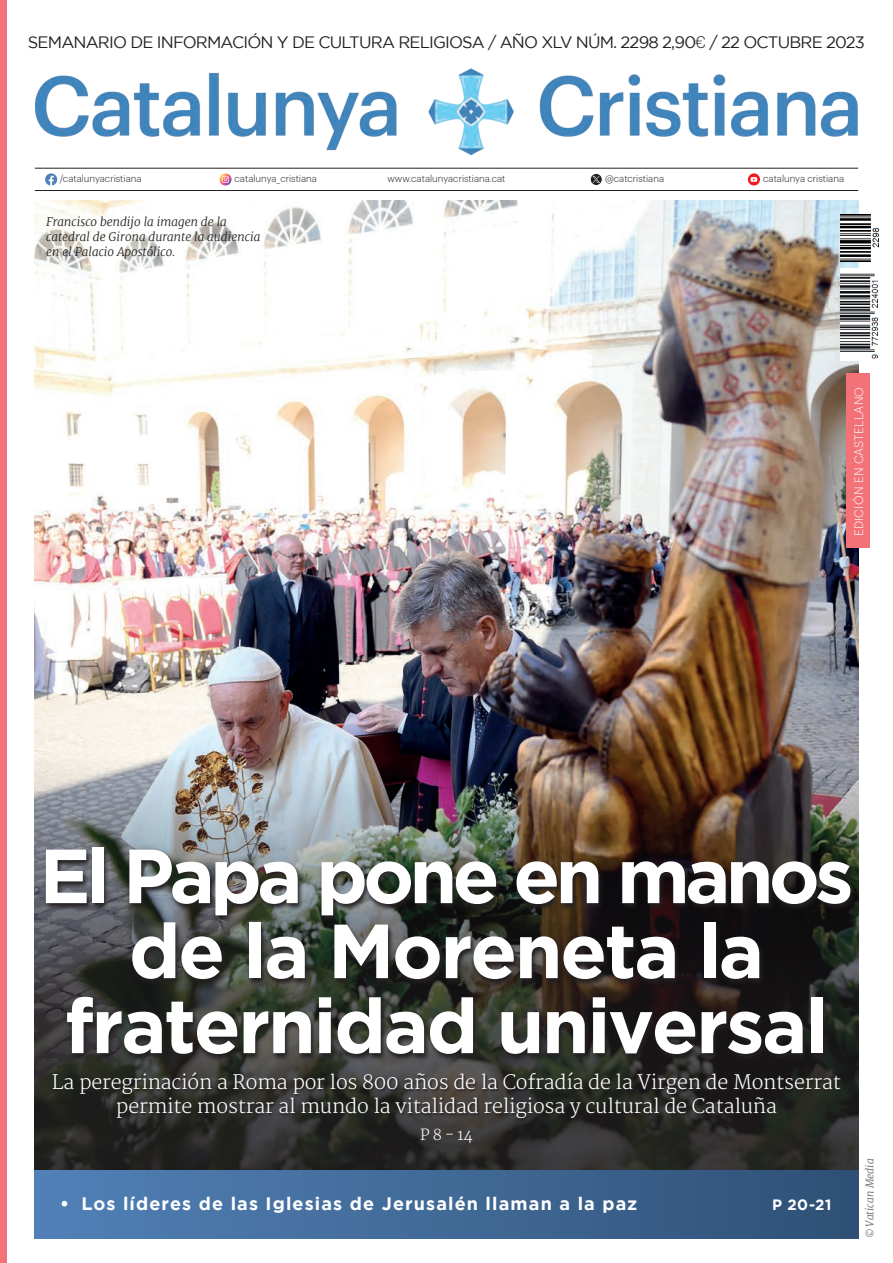
<style>
.page{position:relative;width:893px;height:1263px;background:#fff}
.page>*{position:absolute;margin:0;border:0;box-sizing:border-box;transform-origin:0 0}
.TITULO_PORTADA{font:700 76.5px/75px "Gotham";letter-spacing:-.03em;color:#fff;text-align:center}
.TITULO_PORTADA-2{font:700 76.5px "Gotham";letter-spacing:-.06em;color:#fff}
.TITULO_2_PORTADA{font:300 19.5px/24px "Merriweather";letter-spacing:-.01em;color:#fff;text-align:center}
.t1{font:700 18px "Gotham";letter-spacing:.06em;color:#fff}
.t2{font:16.5px "Gotham";letter-spacing:-.05em;color:#231f20}
.t3{font:700 15px "Gotham";color:#fff}
.TITULO_2_PORTADA-2{font:300 15px "Merriweather";color:#fff}
.PEU_FOTO{font:italic 300 12px/15px "Merriweather";color:#231f20}
.t4{font:300 12px "Graphik";letter-spacing:.02em;color:#fff}
.CODINACHPETIT{font:italic 300 10.5px "Merriweather";color:#636366}
.t5{font:300 9.6px "Graphik";color:#231f20}
.s1{font-family:"Graphik";font-weight:300}
</style>
<div class="page">
<img style="left:34px;top:201px;width:825px;height:533px">
<img style="left:34px;top:734px;width:825px;height:436px">
<svg style="left:43px;top:846px;width:814px;height:216px;background:#302f2c"></svg>
<svg style="left:52px;top:1072px;width:791px;height:49px;background:#2b2b28"></svg>
<div style="left:34px;top:1170px;width:825px;height:68px;background:linear-gradient(to right,#5281b7,#2f5076)"></div>
<svg style="left:62px;top:1201px;width:5px;height:5px"></svg>
<svg style="left:45px;top:173px;width:12px;height:12px"></svg>
<div style="left:590px;top:173px;width:12px;height:12px;border:1px solid #fff;border-radius:50%"></div>
<svg style="left:592px;top:176px;width:8px;height:7px"></svg>
<svg style="left:748px;top:173px;width:12px;height:12px"></svg>
<svg style="left:751px;top:177px;width:6px;height:5px"></svg>
<svg style="left:219px;top:173px;width:13px;height:12px"></svg>
<hr style="left:35px;top:168px;width:823px;height:1px;background:#231f20">
<hr style="left:35px;top:190px;width:823px;height:1px;background:#231f20">
<img style="left:36px;top:68px;width:821px;height:86px">
<div style="left:847px;top:374px;width:23px;height:174px;background:#f27278"></div>
<div style="left:0;top:0;width:6px;height:1263px;background:#f27278"></div>
<img style="left:840px;top:268px;width:38px;height:92px">
<img style="left:840px;top:215px;width:39px;height:46px">
<p class="t2" style="left:28px;top:33px;width:839px">SEMANARIO DE INFORMACIÓN Y DE CULTURA RELIGIOSA / AÑO XLV NÚM. 2298 2,90<span class="s1">€</span> / 22 OCTUBRE 2023</p>
<p class="t5" style="left:60px;top:172px;width:83px">/catalunyacristiana</p>
<p class="t5" style="left:235px;top:172px;width:84px">catalunya_cristiana</p>
<p class="t5" style="left:387px;top:172px;width:120px">www.catalunyacristiana.cat</p>
<p class="t5" style="left:605px;top:172px;width:60px">@catcristiana</p>
<p class="t5" style="left:763px;top:172px;width:82px">catalunya cristiana</p>
<p class="PEU_FOTO" style="left:46px;top:214px;width:216px">Francisco bendijo la imagen de la catedral de Girona durante la audiencia en el Palacio Apostólico.</p>
<p class="t4" style="left:850px;top:536px;width:151px;rotate:-90deg">EDICIÓN EN CASTELLANO</p>
<p class="TITULO_PORTADA-2" style="left:39px;top:832px;width:816px">El Papa pone en manos</p>
<p class="TITULO_PORTADA" style="left:65px;top:911px;width:765px">de la Moreneta la fraternidad universal</p>
<p class="TITULO_2_PORTADA" style="left:52px;top:1071px;width:790px">La peregrinación a Roma por los 800 años de la Cofradía de la Virgen de Montserrat permite mostrar al mundo la vitalidad religiosa y cultural de Cataluña</p>
<p class="TITULO_2_PORTADA-2" style="left:420px;top:1126px;width:54px">P 8 - 14</p>
<p class="t1" style="left:81px;top:1193px;width:558px">Los líderes de las Iglesias de Jerusalén llaman a la paz</p>
<p class="t3" style="left:772px;top:1195px;width:61px">P 20-21</p>
<p class="CODINACHPETIT" style="left:863px;top:1238px;width:81px;rotate:-90deg">© Vatican Media</p>
</div>
